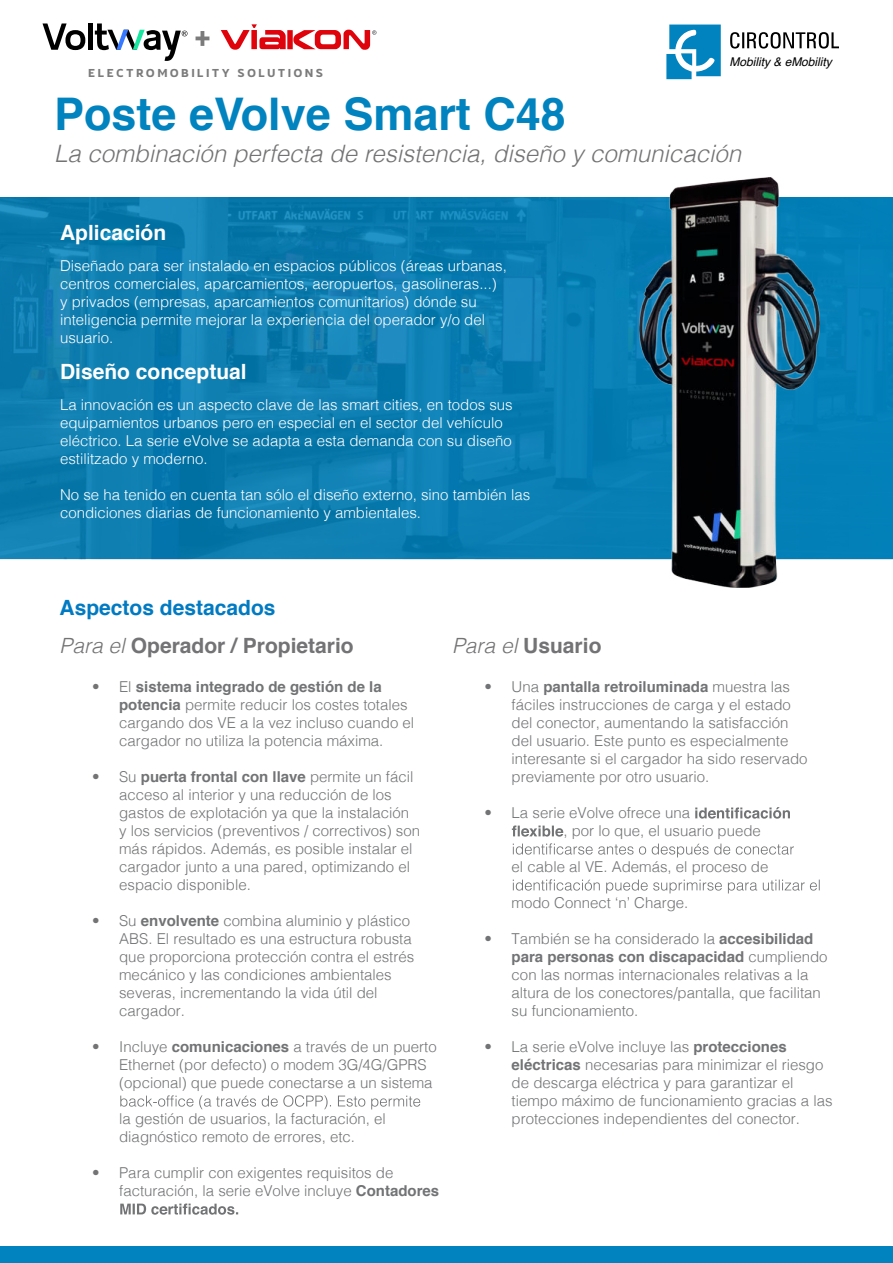
<style>
.page{position:relative;width:893px;height:1263px;background:#fff}
.page>*{position:absolute;margin:0;border:0;box-sizing:border-box;transform-origin:0 0}
.t1{font:700 45px "Helvetica";color:#0083be}
.t2{font:italic 300 24px "Helvetica";color:#737274}
.t3{font:700 21px/37.2px "Helvetica";color:#737274}
.t4{font:700 21px "Helvetica";color:#fff}
.t5{font:300 15px/18px "Helvetica";color:#727375}
.t6{font:300 15px/18px "Helvetica";color:#fff}
.t7{font:italic 12px "Helvetica";color:#000}
.t8{font:700 11.4px "Gorga Grotesque";letter-spacing:.2em;color:#7b7b7b}
.s1{color:#007ac2}
.s2{font-weight:300;font-style:italic}
.s3{font-weight:700}
</style>
<div class="page">
<svg style="left:666px;top:25px;width:55px;height:54px"></svg>
<svg style="left:730px;top:32px;width:109px;height:17px"></svg>
<div style="left:0;top:1247px;width:893px;height:16px;background:#0083be"></div>
<svg style="left:0;top:197px;width:893px;height:362px;background:#0b7db1"></svg>
<svg style="left:120px;top:1095px;width:300px;height:14px"></svg>
<svg style="left:120px;top:1203px;width:118px;height:12px"></svg>
<svg style="left:695px;top:807px;width:95px;height:12px"></svg>
<svg style="left:512px;top:825px;width:51px;height:12px"></svg>
<svg style="left:513px;top:843px;width:281px;height:14px"></svg>
<svg style="left:513px;top:879px;width:307px;height:14px"></svg>
<img style="left:640px;top:177px;width:179px;height:410px">
<svg style="left:196px;top:31px;width:13px;height:15px"></svg>
<svg style="left:43px;top:23px;width:42px;height:27px"></svg>
<div style="left:88px;top:23px;width:5px;height:27px;background:#000"></div>
<svg style="left:95px;top:23px;width:92px;height:38px"></svg>
<svg style="left:221px;top:24px;width:156px;height:26px"></svg>
<p class="t8" style="left:88px;top:68px;width:236px">ELECTROMOBILITY SOLUTIONS</p>
<p class="t7" style="left:729px;top:58px;width:104px">Mobility &amp; eMobility</p>
<h1 class="t1" style="left:54px;top:97px;width:513px">Poste eVolve Smart C48</h1>
<h2 class="t2" style="left:54px;top:144px;width:688px">La combinación perfecta de resistencia, diseño y comunicación</h2>
<h3 class="t4" style="left:60px;top:224px;width:108px">Aplicación</h3>
<p class="t6" style="left:60px;top:258px;width:448px">Diseñado para ser instalado en espacios públicos (áreas urbanas, centros comerciales, aparcamientos, aeropuertos, gasolineras...) y privados (empresas, aparcamientos comunitarios) dónde su inteligencia permite mejorar la experiencia del operador y/o del usuario.</p>
<h3 class="t4" style="left:60px;top:364px;width:188px">Diseño conceptual</h3>
<p class="t6" style="left:60px;top:397px;width:454px">La innovación es un aspecto clave de las smart cities, en todos sus equipamientos urbanos pero en especial en el sector del vehículo eléctrico. La serie eVolve se adapta a esta demanda con su diseño estilitzado y moderno.</p>
<p class="t6" style="left:60px;top:487px;width:472px">No se ha tenido en cuenta tan sólo el diseño externo, sino también las condiciones diarias de funcionamiento y ambientales.</p>
<h3 class="t3" style="left:60px;top:591px;width:296px"><span class="s1">Aspectos destacados<br></span><span class="s2">Para el</span> Operador / Propietario</h3>
<p class="t5" style="left:92px;top:679px;width:9px">ï</p>
<p class="t5" style="left:119px;top:679px;width:297px">El <span class="s3">sistema integrado de gestión de la potencia</span> permite reducir los costes totales cargando dos VE a la vez incluso cuando el cargador no utiliza la potencia máxima.</p>
<p class="t5" style="left:92px;top:769px;width:9px">ï</p>
<p class="t5" style="left:119px;top:769px;width:302px">Su <span class="s3">puerta frontal con llave</span> permite un fácil acceso al interior y una reducción de los gastos de explotación ya que la instalación y los servicios (preventivos / correctivos) son más rápidos. Además, es posible instalar el cargador junto a una pared, optimizando el espacio disponible.</p>
<p class="t5" style="left:92px;top:913px;width:9px">ï</p>
<p class="t5" style="left:119px;top:913px;width:297px">Su <span class="s3">envolvente</span> combina aluminio y plástico ABS. El resultado es una estructura robusta que proporciona protección contra el estrés mecánico y las condiciones ambientales severas, incrementando la vida útil del cargador.</p>
<p class="t5" style="left:92px;top:1039px;width:9px">ï</p>
<p class="t5" style="left:119px;top:1039px;width:319px">Incluye <span class="s3">comunicaciones</span> a través de un puerto<br>Ethernet (por defecto) o modem 3G/4G/GPRS (opcional) que puede conectarse a un sistema</p>
<p class="t5" style="left:119px;top:1111px;width:268px">la gestión de usuarios, la facturación, el diagnóstico remoto de errores, etc.</p>
<p class="t5" style="left:92px;top:1165px;width:9px">ï</p>
<p class="t5" style="left:119px;top:1165px;width:322px">Para cumplir con exigentes requisitos de facturación, la serie eVolve incluye <span class="s3">Contadores</span></p>
<h3 class="t3" style="left:452px;top:628px;width:151px"><span class="s2">Para el</span> Usuario</h3>
<p class="t5" style="left:485px;top:679px;width:9px">ï</p>
<p class="t5" style="left:512px;top:679px;width:297px">Una <span class="s3">pantalla retroiluminada</span> muestra las fáciles instrucciones de carga y el estado del conector, aumentando la satisfacción del usuario. Este punto es especialmente interesante si el cargador ha sido reservado previamente por otro usuario.</p>
<p class="t5" style="left:485px;top:805px;width:9px">ï</p>
<p class="t5" style="left:563px;top:805px;width:199px;text-indent:-52px">La serie eVolve ofrece una<br>, por lo que, el usuario puede</p>
<p class="t5" style="left:512px;top:859px;width:258px">el cable al VE. Además, el proceso de</p>
<p class="t5" style="left:512px;top:895px;width:178px">modo Connect ‘n’ Charge.</p>
<p class="t5" style="left:485px;top:931px;width:9px">ï</p>
<p class="t5" style="left:512px;top:931px;width:317px">También se ha considerado la <span class="s3">accesibilidad para personas con discapacidad</span> cumpliendo con las normas internacionales relativas a la altura de los conectores/pantalla, que facilitan su funcionamiento.</p>
<p class="t5" style="left:485px;top:1039px;width:9px">ï</p>
<p class="t5" style="left:512px;top:1039px;width:322px">La serie eVolve incluye las <span class="s3">protecciones eléctricas</span> necesarias para minimizar el riesgo de descarga eléctrica y para garantizar el tiempo máximo de funcionamiento gracias a las protecciones independientes del conector.</p>
</div>
